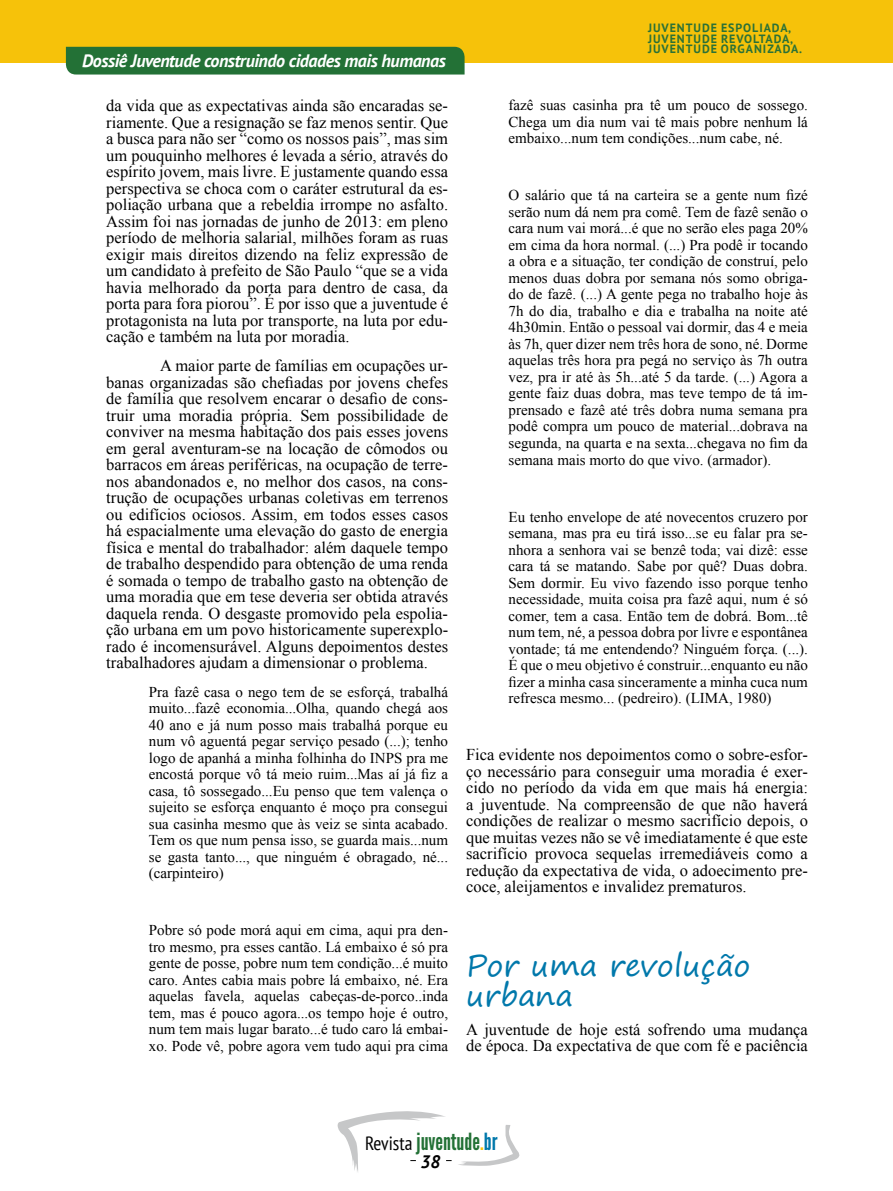
<style>
.page{position:relative;width:893px;height:1191px;background:#fff}
.page>*{position:absolute;margin:0;border:0;box-sizing:border-box;transform-origin:0 0}
.t1{font:30px/30px "Segoe Print";color:#0078ab}
.t2{font:23.55px "League Gothic";color:#237136}
.t3{font:italic 700 18px "PT Sans";letter-spacing:-.025em;color:#fff}
.t4{font:italic 700 18px "PT Sans";color:#000}
.t5{font:16.5px/16.5px "Times New Roman";color:#000;text-align:justify}
.t6{font:15px/16.5px "Times New Roman";color:#000;text-align:justify}
.t7{font:700 12px/10.5px "PT Sans";letter-spacing:.08em;color:#2b7136}
.s1{font-family:"PT Sans";font-stretch:condensed;font-size:19.35px;color:#000}
.s2{color:#f6c20a}
.s3{color:#0078ab}
</style>
<div class="page">
<svg style="left:337px;top:1111px;width:183px;height:61px"></svg>
<div style="left:0;top:0;width:893px;height:63px;background:#f6c20a"></div>
<div style="left:66px;top:47px;width:399px;height:28px;background:#237136"></div>
<p class="t3" style="left:82px;top:49px;width:365px">Dossiê Juventude construindo cidades mais humanas</p>
<p class="t5" style="left:106px;top:97px;width:343px">da vida que as expectativas ainda são encaradas se&shy;riamente. Que a resignação se faz menos sentir. Que a busca para não ser “como os nossos pais”, mas sim um pouquinho melhores é levada a sério, através do espírito jovem, mais livre. E justamente quando essa perspectiva se choca com o caráter estrutural da es&shy;poliação urbana que a rebeldia irrompe no asfalto.<br>Assim foi nas jornadas de junho de 2013: em pleno período de melhoria salarial, milhões foram as ruas exigir mais direitos dizendo na feliz expressão de um candidato à prefeito de São Paulo “que se a vida havia melhorado da porta para dentro de casa, da porta para fora piorou”. É por isso que a juventude é protagonista na luta por transporte, na luta por edu&shy;cação e também na luta por moradia.</p>
<p class="t5" style="left:106px;top:357px;width:343px;text-indent:54px">A maior parte de famílias em ocupações ur&shy;banas organizadas são chefiadas por jovens chefes de família que resolvem encarar o desafio de cons&shy;truir uma moradia própria. Sem possibilidade de conviver na mesma habitação dos pais esses jovens em geral aventuram-se na locação de cômodos ou barracos em áreas periféricas, na ocupação de terre&shy;nos abandonados e, no melhor dos casos, na cons&shy;trução de ocupações urbanas coletivas em terrenos ou edifícios ociosos. Assim, em todos esses casos há espacialmente uma elevação do gasto de energia física e mental do trabalhador: além daquele tempo de trabalho despendido para obtenção de uma renda é somada o tempo de trabalho gasto na obtenção de uma moradia que em tese deveria ser obtida através daquela renda. O desgaste promovido pela espolia&shy;ção urbana em um povo historicamente superexplo&shy;rado é incomensurável. Alguns depoimentos destes trabalhadores ajudam a dimensionar o problema.</p>
<p class="t6" style="left:149px;top:683px;width:301px">Pra fazê casa o nego tem de se esforçá, trabalhá muito...fazê economia...Olha, quando chegá aos 40 ano e já num posso mais trabalhá porque eu num vô aguentá pegar serviço pesado (...); tenho logo de apanhá a minha folhinha do INPS pra me encostá porque vô tá meio ruim...Mas aí já fiz a casa, tô sossegado...Eu penso que tem valença o sujeito se esforça enquanto é moço pra consegui sua casinha mesmo que às veiz se sinta acabado.<br>Tem os que num pensa isso, se guarda mais...num se gasta tanto..., que ninguém é obragado, né... (carpinteiro)</p>
<p class="t6" style="left:149px;top:921px;width:301px">Pobre só pode morá aqui em cima, aqui pra den&shy;tro mesmo, pra esses cantão. Lá embaixo é só pra gente de posse, pobre num tem condição...é muito caro. Antes cabia mais pobre lá embaixo, né. Era aquelas favela, aquelas cabeças-de-porco..inda tem, mas é pouco agora...os tempo hoje é outro, num tem mais lugar barato...é tudo caro lá embai&shy;xo. Pode vê, pobre agora vem tudo aqui pra cima</p>
<p class="t7" style="left:648px;top:23px;width:155px">JUVENTUDE ESPOLIADA,<br>JUVENTUDE REVOLTADA,<br>JUVENTUDE ORGANIZADA.</p>
<p class="t6" style="left:509px;top:97px;width:301px">fazê suas casinha pra tê um pouco de sossego.<br>Chega um dia num vai tê mais pobre nenhum lá embaixo...num tem condições...num cabe, né.</p>
<p class="t6" style="left:509px;top:187px;width:301px">O salário que tá na carteira se a gente num fizé serão num dá nem pra comê. Tem de fazê senão o cara num vai morá...é que no serão eles paga 20% em cima da hora normal. (...) Pra podê ir tocando a obra e a situação, ter condição de construí, pelo menos duas dobra por semana nós somo obriga&shy;do de fazê. (...) A gente pega no trabalho hoje às 7h do dia, trabalho e dia e trabalha na noite até 4h30min. Então o pessoal vai dormir, das 4 e meia às 7h, quer dizer nem três hora de sono, né. Dorme aquelas três hora pra pegá no serviço às 7h outra vez, pra ir até às 5h...até 5 da tarde. (...) Agora a gente faiz duas dobra, mas teve tempo de tá im&shy;prensado e fazê até três dobra numa semana pra podê compra um pouco de material...dobrava na segunda, na quarta e na sexta...chegava no fim da semana mais morto do que vivo. (armador).</p>
<p class="t6" style="left:509px;top:508px;width:301px">Eu tenho envelope de até novecentos cruzero por semana, mas pra eu tirá isso...se eu falar pra se&shy;nhora a senhora vai se benzê toda; vai dizê: esse cara tá se matando. Sabe por quê? Duas dobra.<br>Sem dormir. Eu vivo fazendo isso porque tenho necessidade, muita coisa pra fazê aqui, num é só comer, tem a casa. Então tem de dobrá. Bom...tê num tem, né, a pessoa dobra por livre e espontânea vontade; tá me entendendo? Ninguém força. (...).<br>É que o meu objetivo é construir...enquanto eu não fizer a minha casa sinceramente a minha cuca num refresca mesmo... (pedreiro). (LIMA, 1980)</p>
<p class="t5" style="left:466px;top:746px;width:343px">Fica evidente nos depoimentos como o sobre-esfor&shy;ço necessário para conseguir uma moradia é exer&shy;cido no período da vida em que mais há energia: a juventude. Na compreensão de que não haverá condições de realizar o mesmo sacrifício depois, o que muitas vezes não se vê imediatamente é que este sacrifício provoca sequelas irremediáveis como a redução da expectativa de vida, o adoecimento pre&shy;coce, aleijamentos e invalidez prematuros.</p>
<h1 class="t1" style="left:466px;top:950px;width:286px">Por uma revolução urbana</h1>
<p class="t5" style="left:466px;top:1020px;width:343px">A juventude de hoje está sofrendo uma mudança de época. Da expectativa de que com fé e paciência</p>
<h2 class="t2" style="left:365px;top:1127px;width:134px"><span class="s1">Revista</span> juventude<span class="s2">.</span><span class="s3">br</span></h2>
<p class="t4" style="left:421px;top:1149px;width:21px">38</p>
</div>
